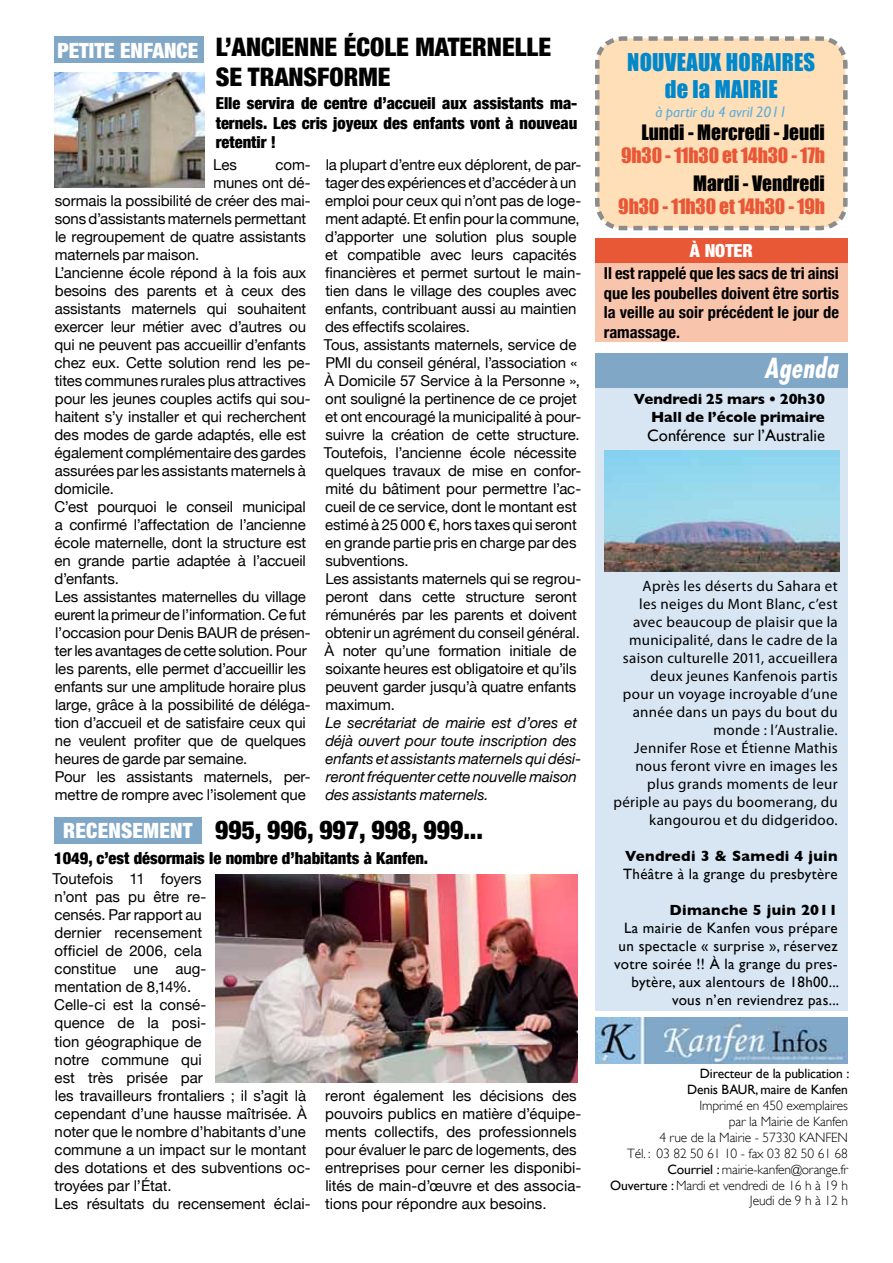
<style>
.page{position:relative;width:893px;height:1263px;background:#fff}
.page>*{position:absolute;margin:0;border:0;box-sizing:border-box;transform-origin:0 0}
.t1{font:italic 700 condensed 27px "Futura Std";letter-spacing:.01em;color:#fff}
.t2{font:900 condensed 25.5px/30.6px "Helvetica Neue";color:#000}
.t3{font:22.5px/27px "Impact";letter-spacing:.01em;color:#0088cb;text-align:center}
.t4{font:900 condensed 21px "Helvetica Neue";color:#fff}
.t5{font:19.5px "Impact";letter-spacing:-.01em;color:#e85736}
.t6{font:19.5px "Impact";color:#000}
.t7{font:900 condensed 18px "Helvetica Neue";color:#fff}
.t8{font:900 condensed 16.5px/19.5px "Helvetica Neue";color:#000;text-align:justify}
.t9{font:700 condensed 16.5px/19.5px "Helvetica Neue";color:#000;text-align:justify}
.t10{font:16.5px "Gill Sans";color:#000}
.t11{font:15px/18px "Helvetica Neue";letter-spacing:-.01em;color:#000}
.t12{font:15px/18px "Myriad Pro";letter-spacing:.02em;color:#000;text-align:right}
.t13{font:15px/18px "Gill Sans";letter-spacing:.02em;color:#000;text-align:right}
.t14{font:italic 15px/18px "Helvetica Neue";letter-spacing:-.005em;color:#000}
.t15{font:700 15px/18px "Gill Sans";color:#000;text-align:right}
.t16{font:700 15px "Gill Sans";letter-spacing:.02em;color:#000}
.t17{font:italic 15px "Gill Sans";color:#5daddc}
.t18{font:300 13.5px/15.9px "Gill Sans";letter-spacing:-.01em;color:#000;text-align:right}
.t19{font:13.5px/15.9px "Gill Sans";letter-spacing:-.01em;color:#000;text-align:right}
.s1{font-weight:400}
</style>
<div class="page">
<div style="left:595px;top:383px;width:253px;height:628px;background:#d8e6f4"></div>
<img style="left:595px;top:1018px;width:253px;height:45px">
<div style="left:54px;top:817px;width:148px;height:27px;background:#81a7c6"></div>
<div style="left:54px;top:36px;width:150px;height:27px;background:#81a7c6"></div>
<div style="left:595px;top:263px;width:253px;height:79px;background:#f8c5ac"></div>
<div style="left:595px;top:238px;width:253px;height:25px;background:#e85736"></div>
<svg style="left:595px;top:36px;width:253px;height:195px;background:#fadcb7"></svg>
<div style="left:595px;top:353px;width:253px;height:34px;background:#81a7c6"></div>
<img style="left:54px;top:72px;width:150px;height:116px">
<img style="left:215px;top:874px;width:362px;height:208px">
<img style="left:605px;top:450px;width:235px;height:122px">
<h3 class="t4" style="left:57px;top:37px;width:142px">PETITE ENFANCE</h3>
<h2 class="t2" style="left:216px;top:31px;width:337px">L’ANCIENNE ÉCOLE MATERNELLE<br>SE TRANSFORME</h2>
<p class="t8" style="left:216px;top:93px;width:363px">Elle servira de centre d’accueil aux assistants ma&shy;ternels. Les cris joyeux des enfants vont à nouveau retentir !</p>
<p class="t11" style="left:213px;top:155px;width:25px">Les</p>
<p class="t11" style="left:276px;top:155px;width:37px">com-</p>
<p class="t11" style="left:213px;top:173px;width:99px">munes ont dé-</p>
<p class="t11" style="left:55px;top:191px;width:257px">sormais la possibilité de créer des mai-</p>
<p class="t11" style="left:55px;top:209px;width:253px">sons d’assistants maternels permettant</p>
<p class="t11" style="left:55px;top:227px;width:252px">le regroupement de quatre assistants</p>
<p class="t11" style="left:55px;top:245px;width:146px">maternels par maison.</p>
<p class="t11" style="left:55px;top:263px;width:253px">L’ancienne école répond à la fois aux</p>
<p class="t11" style="left:55px;top:281px;width:253px">besoins des parents et à ceux des</p>
<p class="t11" style="left:55px;top:299px;width:253px">assistants maternels qui souhaitent</p>
<p class="t11" style="left:55px;top:317px;width:253px">exercer leur métier avec d’autres ou</p>
<p class="t11" style="left:55px;top:335px;width:253px">qui ne peuvent pas accueillir d’enfants</p>
<p class="t11" style="left:55px;top:353px;width:258px">chez eux. Cette solution rend les pe-</p>
<p class="t11" style="left:55px;top:371px;width:253px">tites communes rurales plus attractives</p>
<p class="t11" style="left:55px;top:389px;width:257px">pour les jeunes couples actifs qui sou-</p>
<p class="t11" style="left:55px;top:407px;width:253px">haitent s’y installer et qui recherchent</p>
<p class="t11" style="left:55px;top:425px;width:253px">des modes de garde adaptés, elle est</p>
<p class="t11" style="left:55px;top:443px;width:253px">également complémentaire des gardes</p>
<p class="t11" style="left:55px;top:461px;width:253px">assurées par les assistants maternels à</p>
<p class="t11" style="left:55px;top:479px;width:61px">domicile.</p>
<p class="t11" style="left:54px;top:497px;width:253px">C’est pourquoi le conseil municipal</p>
<p class="t11" style="left:55px;top:515px;width:253px">a confirmé l’affectation de l’ancienne</p>
<p class="t11" style="left:55px;top:533px;width:253px">école maternelle, dont la structure est</p>
<p class="t11" style="left:55px;top:551px;width:253px">en grande partie adaptée à l’accueil</p>
<p class="t11" style="left:55px;top:569px;width:66px">d’enfants.</p>
<p class="t11" style="left:55px;top:587px;width:253px">Les assistantes maternelles du village</p>
<p class="t11" style="left:55px;top:605px;width:253px">eurent la primeur de l’information. Ce fut</p>
<p class="t11" style="left:55px;top:623px;width:257px">l’occasion pour Denis BAUR de présen-</p>
<p class="t11" style="left:55px;top:641px;width:254px">ter les avantages de cette solution. Pour</p>
<p class="t11" style="left:55px;top:659px;width:252px">les parents, elle permet d’accueillir les</p>
<p class="t11" style="left:55px;top:677px;width:253px">enfants sur une amplitude horaire plus</p>
<p class="t11" style="left:55px;top:695px;width:257px">large, grâce à la possibilité de déléga-</p>
<p class="t11" style="left:55px;top:713px;width:253px">tion d’accueil et de satisfaire ceux qui</p>
<p class="t11" style="left:55px;top:731px;width:252px">ne veulent profiter que de quelques</p>
<p class="t11" style="left:55px;top:749px;width:194px">heures de garde par semaine.</p>
<p class="t11" style="left:55px;top:767px;width:257px">Pour les assistants maternels, per-</p>
<p class="t11" style="left:55px;top:785px;width:252px">mettre de rompre avec l’isolement que</p>
<p class="t11" style="left:324px;top:155px;width:259px">la plupart d’entre eux déplorent, de par&shy;tager des expériences et d’accéder à un emploi pour ceux qui n’ont pas de loge&shy;ment adapté. Et enfin pour la commune, d’apporter une solution plus souple et compatible avec leurs capacités financières et permet surtout le main&shy;tien dans le village des couples avec enfants, contribuant aussi au maintien des effectifs scolaires.<br>Tous, assistants maternels, service de PMI du conseil général, l’association « À Domicile 57 Service à la Personne », ont souligné la pertinence de ce projet et ont encouragé la municipalité à pour&shy;suivre la création de cette structure.<br>Toutefois, l’ancienne école nécessite quelques travaux de mise en confor&shy;mité du bâtiment pour permettre l’ac&shy;cueil de ce service, dont le montant est estimé à 25 000 €, hors taxes qui seront en grande partie pris en charge par des subventions.<br>Les assistants maternels qui se regrou&shy;peront dans cette structure seront rémunérés par les parents et doivent obtenir un agrément du conseil général.<br>À noter qu’une formation initiale de soixante heures est obligatoire et qu’ils peuvent garder jusqu’à quatre enfants maximum.</p>
<p class="t14" style="left:325px;top:713px;width:257px">Le secrétariat de mairie est d’ores et déjà ouvert pour toute inscription des enfants et assistants maternels qui dési&shy;reront fréquenter cette nouvelle maison des assistants maternels.</p>
<h3 class="t4" style="left:63px;top:817px;width:131px">RECENSEMENT</h3>
<h2 class="t2" style="left:215px;top:814px;width:270px">995, 996, 997, 998, 999...</h2>
<p class="t8" style="left:54px;top:848px;width:376px">1049, c’est désormais le nombre d’habitants à Kanfen.</p>
<p class="t11" style="left:53px;top:869px;width:260px">Toutefois 11 foyers<br>n’ont pas pu être re-<br>censés. Par rapport au<br>dernier recensement<br>officiel de 2006, cela<br>constitue une aug-<br>mentation de 8,14%.<br>Celle-ci est la consé-<br>quence de la posi-<br>tion géographique de<br>notre commune qui<br>est très prisée par<br>les travailleurs frontaliers ; il s’agit là cependant d’une hausse maîtrisée. À noter que le nombre d’habitants d’une commune a un impact sur le montant des dotations et des subventions oc&shy;troyées par l’État.<br>Les résultats du recensement éclai-</p>
<p class="t11" style="left:325px;top:1086px;width:258px">reront également les décisions des pouvoirs publics en matière d’équipe&shy;ments collectifs, des professionnels pour évaluer le parc de logements, des entreprises pour cerner les disponibi&shy;lités de main-d’œuvre et des associa&shy;tions pour répondre aux besoins.</p>
<h3 class="t3" style="left:627px;top:48px;width:189px">NOUVEAUX HORAIRES de la MAIRIE</h3>
<h3 class="t6" style="left:641px;top:117px;width:185px">Lundi - Mercredi - Jeudi</h3>
<h3 class="t5" style="left:621px;top:141px;width:205px">9h30 - 11h30 et 14h30 - 17h</h3>
<h3 class="t6" style="left:693px;top:168px;width:133px">Mardi - Vendredi</h3>
<h3 class="t5" style="left:618px;top:192px;width:208px">9h30 - 11h30 et 14h30 - 19h</h3>
<p class="t17" style="left:655px;top:103px;width:133px">à partir du 4 avril 2011</p>
<p class="t7" style="left:690px;top:239px;width:64px">À NOTER</p>
<p class="t9" style="left:604px;top:263px;width:237px">Il est rappelé que les sacs de tri ainsi que les poubelles doivent être sortis la veille au soir précédent le jour de ramassage.</p>
<h1 class="t1" style="left:764px;top:351px;width:75px">Agenda</h1>
<p class="t15" style="left:634px;top:389px;width:192px">Vendredi 25 mars • 20h30<br>Hall de l’école primaire</p>
<p class="t10" style="left:647px;top:426px;width:179px">Conférence sur l’Australie</p>
<p class="t12" style="left:613px;top:576px;width:226px">Après les déserts du Sahara et<br>les neiges du Mont Blanc, c’est avec beaucoup de plaisir que la municipalité, dans le cadre de la saison culturelle 2011, accueillera deux jeunes Kanfenois partis<br>pour un voyage incroyable d’une année dans un pays du bout du monde : l’Australie.<br>Jennifer Rose et Étienne Mathis nous feront vivre en images les plus grands moments de leur périple au pays du boomerang, du kangourou et du didgeridoo.</p>
<p class="t16" style="left:625px;top:847px;width:214px">Vendredi 3 &amp; Samedi 4 juin</p>
<p class="t13" style="left:623px;top:864px;width:216px">Théâtre à la grange du presbytère</p>
<p class="t16" style="left:669px;top:901px;width:170px">Dimanche 5 juin 2011</p>
<p class="t13" style="left:614px;top:918px;width:226px">La mairie de Kanfen vous prépare un spectacle « surprise », réservez votre soirée !! À la grange du pres&shy;bytère, aux alentours de 18h00... vous n’en reviendrez pas...</p>
<p class="t19" style="left:687px;top:1065px;width:164px">Directeur de la publication :<br>Denis BAUR, maire de Kanfen</p>
<p class="t18" style="left:610px;top:1097px;width:239px">Imprimé en 450 exemplaires<br>par la Mairie de Kanfen<br>4 rue de la Mairie - 57330 KANFEN<br>Tél. : 03 82 50 61 10 - fax 03 82 50 61 68<br><span class="s1">Courriel :</span> mairie-kanfen@orange.fr<br><span class="s1">Ouverture :</span> Mardi et vendredi de 16 h à 19 h<br>Jeudi de 9 h à 12 h</p>
</div>
